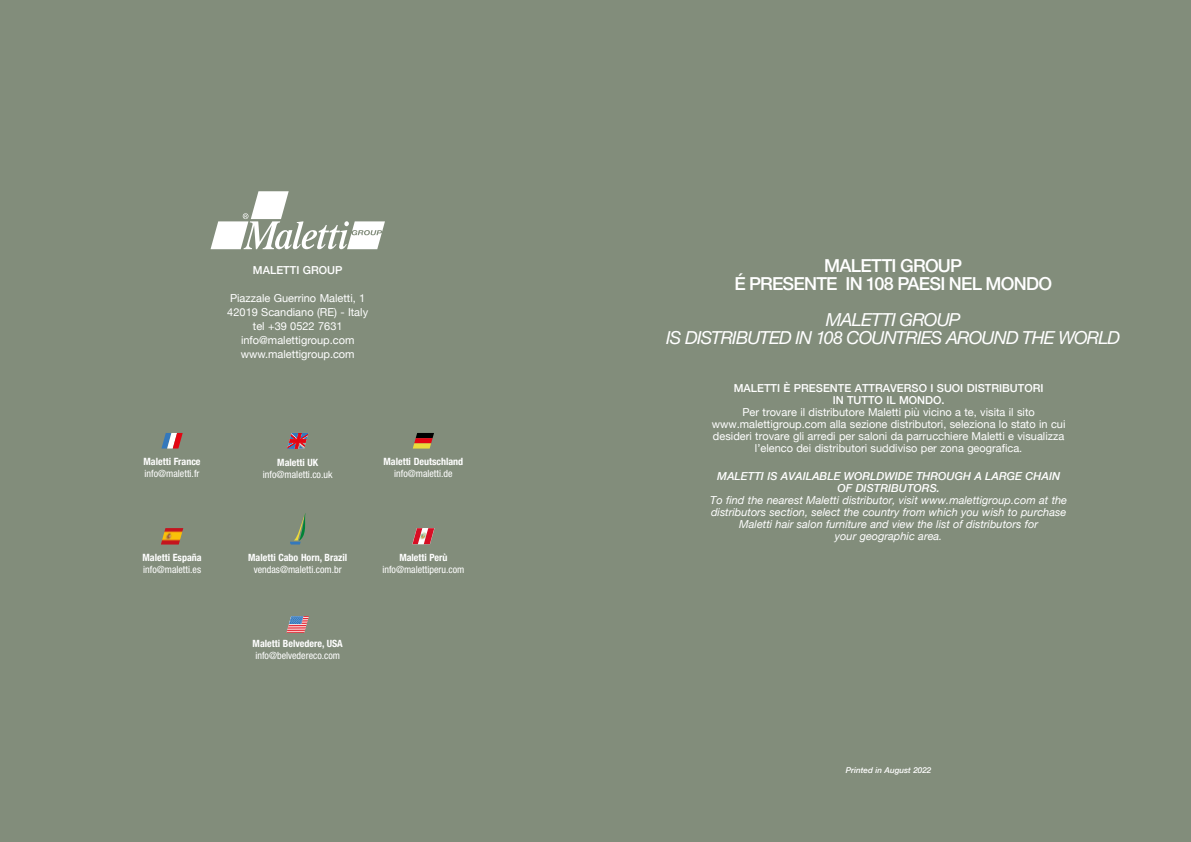
<style>
.page{position:relative;width:1191px;height:842px;background:#828d7b}
.page>*{position:absolute;margin:0;border:0;box-sizing:border-box;transform-origin:0 0}
.t1{font:italic 18px/18px "Helvetica Neue LT Std";letter-spacing:-.045em;color:#fff;text-align:center}
.t2{font:500 18px/18px "Helvetica Neue LT Std";letter-spacing:-.04em;color:#fff;text-align:center}
.t3{font:11px/14px "Helvetica Neue";color:#fff;text-align:center}
.t4{font:italic 11px/12px "Helvetica Neue";color:#fff;text-align:center}
.t5{font:500 11px/12px "Helvetica Neue";color:#fff;text-align:center}
.t6{font:italic 500 11px/12px "Helvetica Neue";color:#fff;text-align:center}
.t7{font:condensed 10px "Helvetica Neue LT Std";color:#fff}
.t8{font:700 condensed 10px "Helvetica Neue LT Std";color:#fff}
.t9{font:700 condensed 10px "Helvetica Neue";color:#fff}
.t10{font:italic 500 8.1px "Helvetica Neue";color:#fff}
</style>
<div class="page">
<img style="left:412px;top:528px;width:22px;height:16px">
<svg style="left:290px;top:514px;width:15px;height:30px"></svg>
<img style="left:161px;top:528px;width:22px;height:16px">
<svg style="left:413px;top:433px;width:21px;height:16px"></svg>
<svg style="left:161px;top:433px;width:22px;height:15px"></svg>
<svg style="left:287px;top:433px;width:21px;height:16px"></svg>
<svg style="left:286px;top:616px;width:23px;height:17px"></svg>
<svg style="left:210px;top:191px;width:175px;height:58px"></svg>
<p class="t5" style="left:253px;top:263px;width:91px">MALETTI GROUP</p>
<p class="t3" style="left:227px;top:291px;width:142px">Piazzale Guerrino Maletti, 1<br>42019 Scandiano (RE) - Italy tel +39 0522 7631 info@malettigroup.com www.malettigroup.com</p>
<p class="t9" style="left:144px;top:453px;width:59px">Maletti France</p>
<p class="t7" style="left:145px;top:468px;width:57px">info@maletti.fr</p>
<p class="t9" style="left:142px;top:549px;width:61px">Maletti España</p>
<p class="t7" style="left:143px;top:564px;width:59px">info@maletti.es</p>
<p class="t9" style="left:277px;top:454px;width:42px">Maletti UK</p>
<p class="t7" style="left:263px;top:468px;width:71px">info@maletti.co.uk</p>
<p class="t8" style="left:248px;top:551px;width:100px">Maletti Cabo Horn, Brazil</p>
<p class="t7" style="left:254px;top:564px;width:89px">vendas@maletti.com.br</p>
<p class="t8" style="left:253px;top:637px;width:92px">Maletti Belvedere, USA</p>
<p class="t7" style="left:255px;top:650px;width:86px">info@belvedereco.com</p>
<p class="t9" style="left:383px;top:453px;width:81px">Maletti Deutschland</p>
<p class="t7" style="left:394px;top:468px;width:60px">info@maletti.de</p>
<p class="t8" style="left:399px;top:551px;width:50px">Maletti Perù</p>
<p class="t7" style="left:382px;top:564px;width:84px">info@malettiperu.com</p>
<h1 class="t2" style="left:734px;top:256px;width:319px">MALETTI GROUP<br>É PRESENTE IN 108 PAESI NEL MONDO</h1>
<h1 class="t1" style="left:666px;top:310px;width:455px">MALETTI GROUP<br>IS DISTRIBUTED IN 108 COUNTRIES AROUND THE WORLD</h1>
<p class="t5" style="left:733px;top:381px;width:311px">MALETTI È PRESENTE ATTRAVERSO I SUOI DISTRIBUTORI<br>IN TUTTO IL MONDO.</p>
<p class="t3" style="left:712px;top:406px;width:355px;line-height:12px">Per trovare il distributore Maletti più vicino a te, visita il sito www.malettigroup.com alla sezione distributori, seleziona lo stato in cui desideri trovare gli arredi per saloni da parrucchiere Maletti e visualizza l’elenco dei distributori suddiviso per zona geografica.</p>
<p class="t6" style="left:717px;top:470px;width:344px">MALETTI IS AVAILABLE WORLDWIDE THROUGH A LARGE CHAIN<br>OF DISTRIBUTORS.</p>
<p class="t4" style="left:710px;top:495px;width:358px">To find the nearest Maletti distributor, visit www.malettigroup.com at the distributors section, select the country from which you wish to purchase Maletti hair salon furniture and view the list of distributors for<br>your geographic area.</p>
<p class="t10" style="left:846px;top:763px;width:87px">Printed in August 2022</p>
</div>
